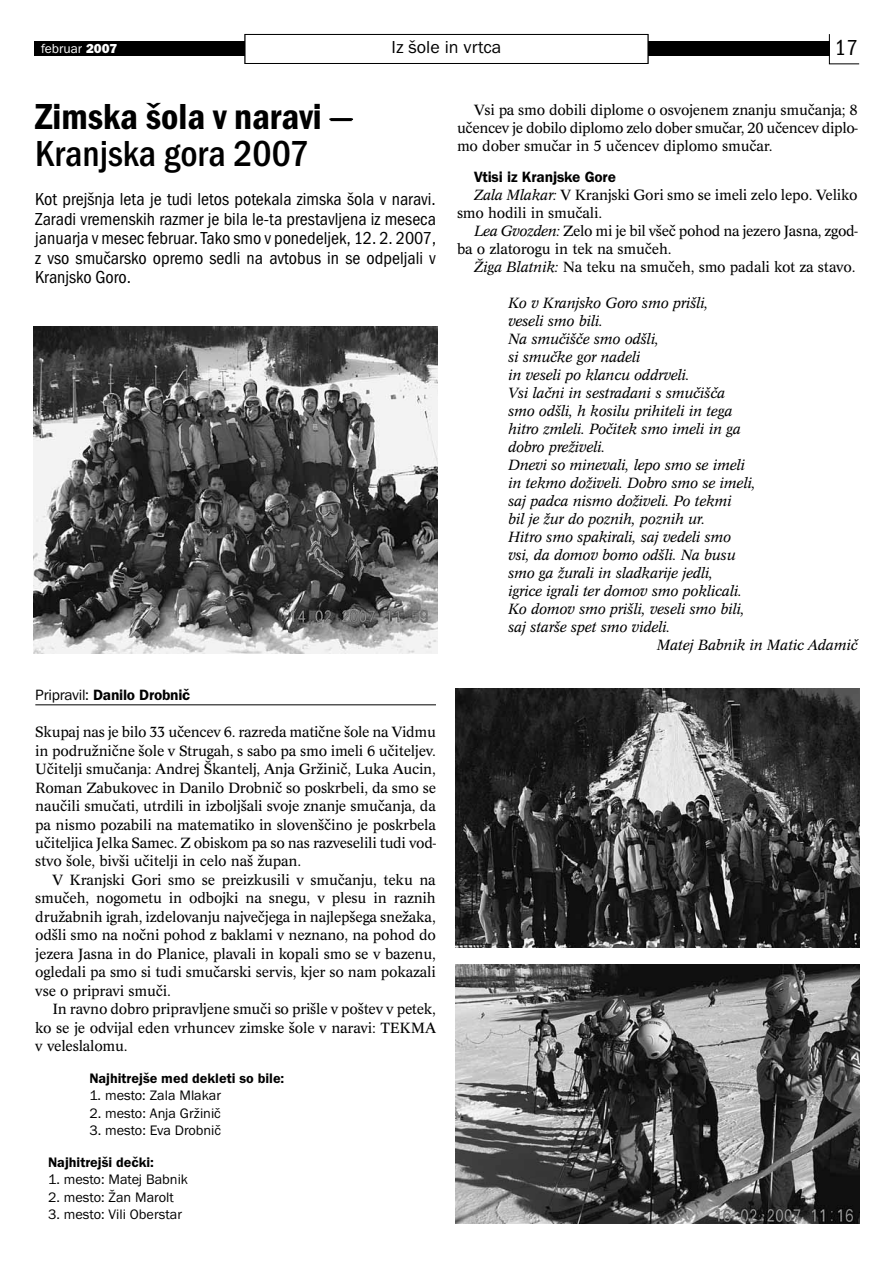
<style>
.page{position:relative;width:893px;height:1263px;background:#fff}
.page>*{position:absolute;margin:0;border:0;box-sizing:border-box;transform-origin:0 0}
.t1{font:600 condensed 37.5px/37.5px "Franklin Got Itc TEE";color:#000}
.t2{font:condensed 22.5px "Franklin Got Itc TEE";color:#000}
.t3{font:condensed 18px/19.5px "Franklin Got Itc TEE";color:#000;text-align:justify}
.t4{font:18px "Franklin Got Itc TEE";color:#000}
.t5{font:15.45px/18.5px "Contus TEE";letter-spacing:-.015em;color:#000;text-align:justify}
.t6{font:italic 15.45px "Contus TEE";letter-spacing:-.015em;color:#000}
.t7{font:600 15.45px "Franklin Got Itc TEE";letter-spacing:-.01em;color:#000}
.t8{font:14.25px "Franklin Got Itc TEE";color:#000}
.t9{font:600 14.25px "Franklin Got Itc TEE";color:#000}
.t10{font:13.5px "Franklin Got Itc TEE";color:#fff}
.s1{font-family:"Franklin Got Itc TEE Heav"}
.s2{font-weight:500}
.s3{font-weight:400}
.s4{font-style:italic}
</style>
<div class="page">
<div style="left:34px;top:42px;width:795px;height:14px;background:#000"></div>
<svg style="left:828px;top:34px;width:31px;height:30px"></svg>
<div style="left:245px;top:35px;width:402px;height:28px;background:#fff"></div>
<div style="left:245px;top:34px;width:403px;height:30px;border:1px solid #000"></div>
<hr style="left:35px;top:705px;width:401px;height:1px;background:#000">
<img style="left:34px;top:326px;width:403px;height:327px">
<img style="left:455px;top:965px;width:404px;height:258px">
<svg style="left:329px;top:119px;width:24px;height:1px"></svg>
<img style="left:455px;top:689px;width:404px;height:258px">
<p class="t10" style="left:41px;top:43px;width:78px">februar <span class="s1">2007</span></p>
<p class="t4" style="left:391px;top:40px;width:111px">Iz šole in vrtca</p>
<h2 class="t2" style="left:834px;top:39px;width:24px">17</h2>
<h1 class="t1" style="left:35px;top:101px;width:319px">Zimska šola v naravi <span class="s2">—<br>Kranjska gora 2007</span></h1>
<p class="t3" style="left:35px;top:191px;width:402px">Kot prejšnja leta je tudi letos potekala zimska šola v naravi.<br>Zaradi vremenskih razmer je bila le-ta prestavljena iz meseca januarja v mesec februar. Tako smo v ponedeljek, 12. 2. 2007, z vso smučarsko opremo sedli na avtobus in se odpeljali v Kranjsko Goro.</p>
<p class="t7" style="left:35px;top:689px;width:156px"><span class="s3">Pripravil:</span> Danilo Drobnič</p>
<p class="t5" style="left:35px;top:724px;width:402px">Skupaj nas je bilo 33 učencev 6. razreda matične šole na Vidmu in podružnične šole v Strugah, s sabo pa smo imeli 6 učiteljev.<br>Učitelji smučanja: Andrej Škantelj, Anja Gržinič, Luka Aucin, Roman Zabukovec in Danilo Drobnič so poskrbeli, da smo se naučili smučati, utrdili in izboljšali svoje znanje smučanja, da pa nismo pozabili na matematiko in slovenščino je poskrbela učiteljica Jelka Samec. Z obiskom pa so nas razveselili tudi vod&shy;stvo šole, bivši učitelji in celo naš župan.</p>
<p class="t5" style="left:35px;top:872px;width:402px;text-indent:17px">V Kranjski Gori smo se preizkusili v smučanju, teku na smučeh, nogometu in odbojki na snegu, v plesu in raznih družabnih igrah, izdelovanju največjega in najlepšega snežaka, odšli smo na nočni pohod z baklami v neznano, na pohod do jezera Jasna in do Planice, plavali in kopali smo se v bazenu, ogledali pa smo si tudi smučarski servis, kjer so nam pokazali vse o pripravi smuči.</p>
<p class="t5" style="left:35px;top:1001px;width:402px;text-indent:17px">In ravno dobro pripravljene smuči so prišle v poštev v petek, ko se je odvijal eden vrhuncev zimske šole v naravi: TEKMA v veleslalomu.</p>
<p class="t9" style="left:89px;top:1072px;width:196px">Najhitrejše med dekleti so bile:</p>
<p class="t8" style="left:89px;top:1090px;width:133px">1. mesto: Zala Mlakar</p>
<p class="t8" style="left:89px;top:1107px;width:133px">2. mesto: Anja Gržinič</p>
<p class="t8" style="left:89px;top:1125px;width:133px">3. mesto: Eva Drobnič</p>
<p class="t9" style="left:48px;top:1156px;width:107px">Najhitrejši dečki:</p>
<p class="t8" style="left:48px;top:1174px;width:141px">1. mesto: Matej Babnik</p>
<p class="t8" style="left:48px;top:1192px;width:127px">2. mesto: Žan Marolt</p>
<p class="t8" style="left:48px;top:1209px;width:135px">3. mesto: Vili Oberstar</p>
<p class="t5" style="left:457px;top:102px;width:402px;line-height:18px;text-indent:17px">Vsi pa smo dobili diplome o osvojenem znanju smučanja; 8 učencev je dobilo diplomo zelo dober smučar, 20 učencev diplo&shy;mo dober smučar in 5 učencev diplomo smučar.</p>
<p class="t7" style="left:474px;top:171px;width:143px">Vtisi iz Kranjske Gore</p>
<p class="t5" style="left:457px;top:187px;width:402px;line-height:18px;text-indent:17px"><span class="s4">Zala Mlakar:</span> V Kranjski Gori smo se imeli zelo lepo. Veliko smo hodili in smučali.</p>
<p class="t5" style="left:457px;top:223px;width:402px;line-height:18px;text-indent:17px"><span class="s4">Lea Gvozden:</span> Zelo mi je bil všeč pohod na jezero Jasna, zgod&shy;ba o zlatorogu in tek na smučeh.</p>
<p class="t5" style="left:474px;top:259px;width:383px"><span class="s4">Žiga Blatnik:</span> Na teku na smučeh, smo padali kot za stavo.</p>
<p class="t6" style="left:508px;top:297px;width:202px">Ko v Kranjsko Goro smo prišli,</p>
<p class="t6" style="left:508px;top:315px;width:96px">veseli smo bili.</p>
<p class="t6" style="left:508px;top:333px;width:152px">Na smučišče smo odšli,</p>
<p class="t6" style="left:508px;top:351px;width:134px">si smučke gor nadeli</p>
<p class="t6" style="left:508px;top:369px;width:183px">in veseli po klancu oddrveli.</p>
<p class="t6" style="left:508px;top:387px;width:218px">Vsi lačni in sestradani s smučišča</p>
<p class="t6" style="left:508px;top:405px;width:226px">smo odšli, h kosilu prihiteli in tega</p>
<p class="t6" style="left:508px;top:423px;width:234px">hitro zmleli. Počitek smo imeli in ga</p>
<p class="t6" style="left:508px;top:441px;width:99px">dobro preživeli.</p>
<p class="t6" style="left:508px;top:459px;width:238px">Dnevi so minevali, lepo smo se imeli</p>
<p class="t6" style="left:508px;top:477px;width:249px">in tekmo doživeli. Dobro smo se imeli,</p>
<p class="t6" style="left:508px;top:495px;width:225px">saj padca nismo doživeli. Po tekmi</p>
<p class="t6" style="left:508px;top:513px;width:199px">bil je žur do poznih, poznih ur.</p>
<p class="t6" style="left:508px;top:531px;width:225px">Hitro smo spakirali, saj vedeli smo</p>
<p class="t6" style="left:508px;top:549px;width:229px">vsi, da domov bomo odšli. Na busu</p>
<p class="t6" style="left:508px;top:567px;width:207px">smo ga žurali in sladkarije jedli,</p>
<p class="t6" style="left:508px;top:585px;width:235px">igrice igrali ter domov smo poklicali.</p>
<p class="t6" style="left:508px;top:603px;width:238px">Ko domov smo prišli, veseli smo bili,</p>
<p class="t6" style="left:508px;top:621px;width:164px">saj starše spet smo videli.</p>
<p class="t6" style="left:656px;top:639px;width:202px">Matej Babnik in Matic Adamič</p>
</div>
